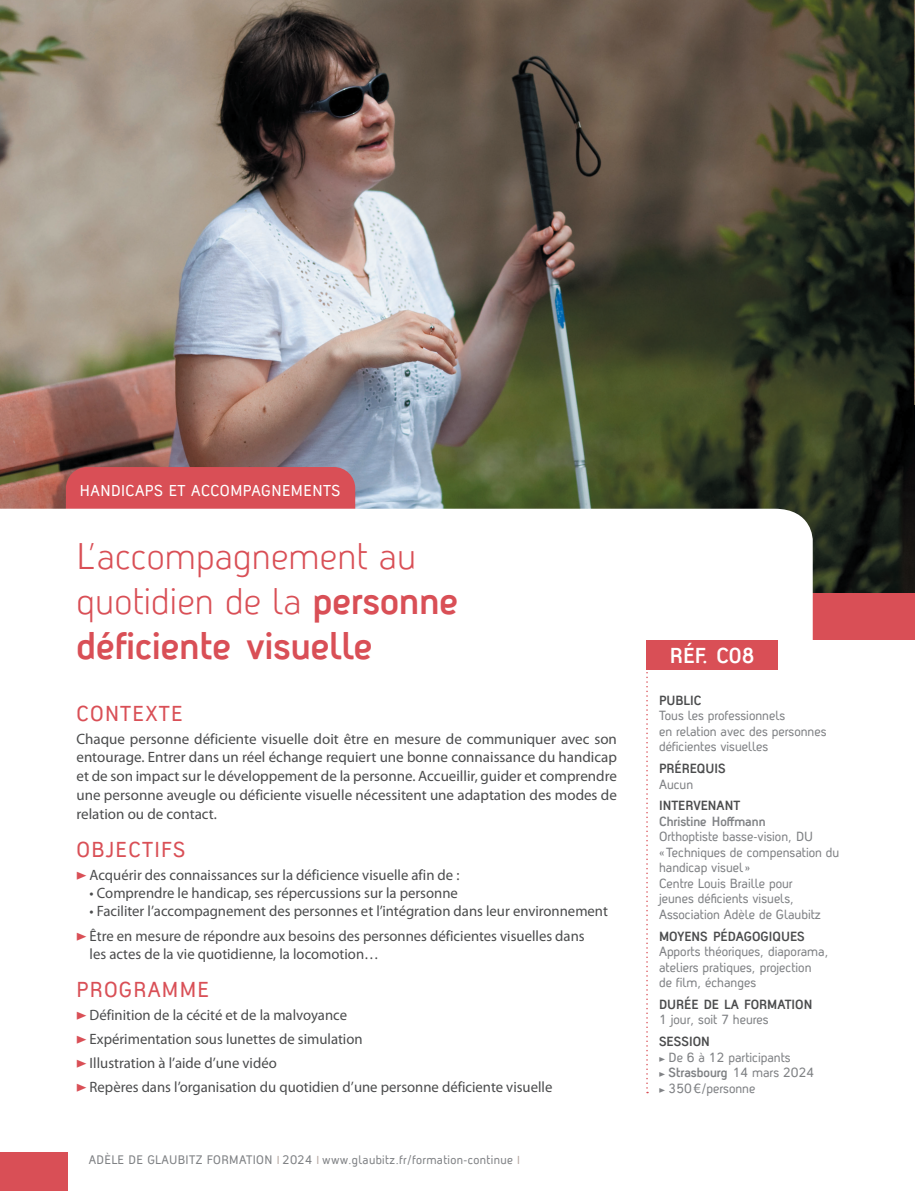
<style>
.page{position:relative;width:915px;height:1191px;background:#fff}
.page>*{position:absolute;margin:0;border:0;box-sizing:border-box;transform-origin:0 0}
.t1{font:700 37.5px "Antagometrica BT";letter-spacing:.005em;color:#d94f56}
.t2{font:36px/45px "Antagometrica BT Light";letter-spacing:.005em;color:#d94f56}
.petit_titre_orange{font:21px "Antagometrica BT";letter-spacing:.06em;color:#d94f56}
.t3{font:700 21px "Antagometrica BT";color:#fff}
.t4{font:15.3px "Antagometrica BT";letter-spacing:.03em;color:#fff}
.TEXTE_COURANT{font:15px/18.8px "Myriad Pro";color:#4b4c4d;text-align:justify}
.texte_base_infos{font:12.9px/15.5px "Antagometrica BT";color:#808285}
.texte_base_infos-2{font:700 12.9px/15.5px "Antagometrica BT";color:#4b4c4d}
.texte_base_infos-3{font:700 12.9px "Antagometrica BT";color:#808285}
.t5{font:12px "Antagometrica BT";letter-spacing:.03em;color:#808285}
.s1{font-family:"Antagometrica BT";font-weight:700;font-size:37.5px}
.s2{font-family:"The Sans Black Caps";color:#d94f56}
.s3{font-family:"Myriad Pro";color:#b7a9a3}
.s4{font-weight:700;color:#4b4c4d}
.s5{font-weight:400;color:#808285}
.s6{font-weight:700}
.s7{font-family:"The Sans Black Caps";font-size:9px}
.s8{font-family:"The Sans Black Caps";font-weight:400;font-size:9px}
.s9{font-weight:400}
</style>
<div class="page">
<div style="left:0;top:1152px;width:67px;height:39px;background:#d94f56"></div>
<img style="left:0;top:0;width:914px;height:593px">
<div style="left:66px;top:467px;width:289px;height:42px;background:#d94f56"></div>
<div style="left:784px;top:593px;width:130px;height:46px;background:#d94f56"></div>
<svg style="left:0;top:509px;width:812px;height:584px"></svg>
<svg style="left:646px;top:670px;width:1px;height:423px"></svg>
<div style="left:646px;top:640px;width:131px;height:30px;background:#d94f56"></div>
<img style="left:914px;top:0;width:1px;height:404px">
<p class="t4" style="left:80px;top:481px;width:262px">HANDICAPS ET ACCOMPAGNEMENTS</p>
<p class="t2" style="left:76px;top:533px;width:383px">L’accompagnement au quotidien de la <span class="s1">personne</span></p>
<p class="t1" style="left:76px;top:622px;width:297px">déficiente visuelle</p>
<p class="petit_titre_orange" style="left:76px;top:700px;width:108px">CONTEXTE</p>
<p class="TEXTE_COURANT" style="left:76px;top:729px;width:542px">Chaque personne déficiente visuelle doit être en mesure de communiquer avec son entourage. Entrer dans un réel échange requiert une bonne connaissance du handicap et de son impact sur le développement de la personne. Accueillir, guider et comprendre une personne aveugle ou déficiente visuelle nécessitent une adaptation des modes de relation ou de contact.</p>
<p class="petit_titre_orange" style="left:76px;top:836px;width:111px">OBJECTIFS</p>
<p class="TEXTE_COURANT" style="left:76px;top:865px;width:384px"><span class="s2">&gt;</span> Acquérir des connaissances sur la déficience visuelle afin de :</p>
<p class="TEXTE_COURANT" style="left:90px;top:883px;width:369px">• Comprendre le handicap, ses répercussions sur la personne</p>
<p class="TEXTE_COURANT" style="left:90px;top:902px;width:519px">• Faciliter l’accompagnement des personnes et l’intégration dans leur environnement</p>
<p class="TEXTE_COURANT" style="left:90px;top:927px;width:496px;line-height:18px;text-indent:-13px"><span class="s2">&gt;</span> Être en mesure de répondre aux besoins des personnes déficientes visuelles dans les actes de la vie quotidienne, la locomotion…</p>
<p class="petit_titre_orange" style="left:76px;top:976px;width:134px">PROGRAMME</p>
<p class="TEXTE_COURANT" style="left:76px;top:1005px;width:272px"><span class="s2">&gt;</span> Définition de la cécité et de la malvoyance</p>
<p class="TEXTE_COURANT" style="left:76px;top:1029px;width:287px"><span class="s2">&gt;</span> Expérimentation sous lunettes de simulation</p>
<p class="TEXTE_COURANT" style="left:76px;top:1054px;width:202px"><span class="s2">&gt;</span> Illustration à l’aide d’une vidéo</p>
<p class="TEXTE_COURANT" style="left:76px;top:1078px;width:477px"><span class="s2">&gt;</span> Repères dans l’organisation du quotidien d’une personne déficiente visuelle</p>
<p class="t5" style="left:89px;top:1152px;width:432px">ADÈLE DE GLAUBITZ FORMATION <span class="s3">I</span> 2024 <span class="s3">I</span> www.glaubitz.fr/formation-continue <span class="s3">I</span></p>
<p class="t3" style="left:669px;top:642px;width:86px">RÉF. C08</p>
<p class="texte_base_infos" style="left:658px;top:692px;width:169px"><span class="s4">PUBLIC<br></span>Tous les professionnels<br>en relation avec des personnes déficientes visuelles</p>
<p class="texte_base_infos-2" style="left:658px;top:760px;width:68px">PRÉREQUIS<br><span class="s5">Aucun</span></p>
<p class="texte_base_infos" style="left:658px;top:798px;width:182px"><span class="s4">INTERVENANT<br></span><span class="s6">Christine Hoffmann<br></span>Orthoptiste basse-vision, DU «Techniques de compensation du handicap visuel »<br>Centre Louis Braille pour<br>jeunes déficients visuels,<br>Association Adèle de Glaubitz</p>
<p class="texte_base_infos" style="left:658px;top:928px;width:171px"><span class="s4">MOYENS PÉDAGOGIQUES<br></span>Apports théoriques, diaporama, ateliers pratiques, projection<br>de film, échanges</p>
<p class="texte_base_infos-2" style="left:658px;top:996px;width:155px">DURÉE DE LA FORMATION<br><span class="s5">1 jour, soit 7 heures</span></p>
<p class="texte_base_infos" style="left:658px;top:1033px;width:133px"><span class="s4">SESSION<br></span><span class="s7">&gt;</span> De 6 à 12 participants</p>
<p class="texte_base_infos-3" style="left:658px;top:1064px;width:157px"><span class="s8">&gt;</span> Strasbourg <span class="s9">14 mars 2024</span></p>
<p class="texte_base_infos" style="left:658px;top:1080px;width:98px"><span class="s7">&gt;</span> 350€/personne</p>
</div>
